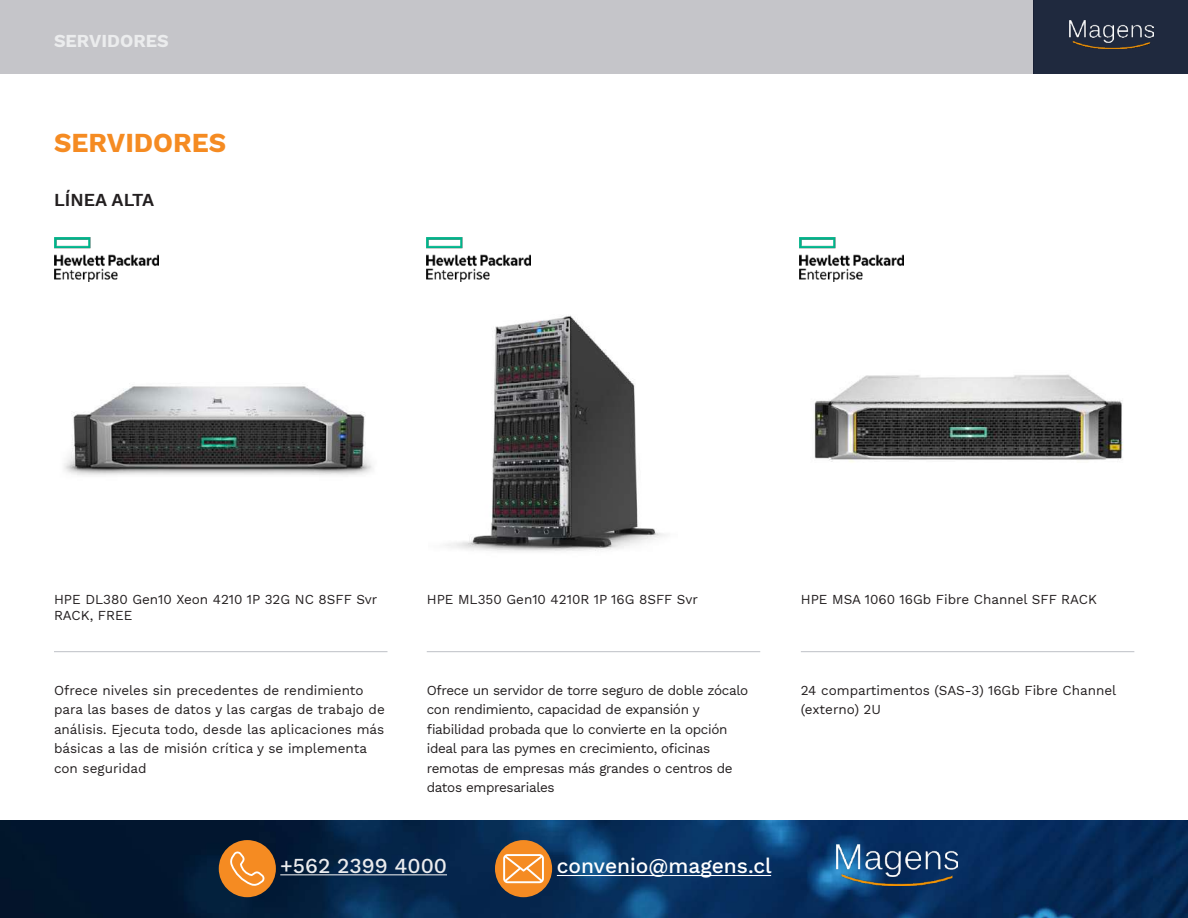
<style>
.page{position:relative;width:1188px;height:918px;background:#fff}
.page>*{position:absolute;margin:0;border:0;box-sizing:border-box;transform-origin:0 0}
.t1{font:700 27px "Work Sans";color:#f58b22}
.t2{font:500 21px "Work Sans";color:#fff}
.t3{font:500 21px "Work Sans";color:#ebecee}
.t4{font:700 18px "Work Sans";color:#ebeced}
.t5{font:600 18px "Work Sans";color:#231f20}
.t6{font:13.5px/19.5px "Work Sans";color:#231f20}
.t7{font:13.5px/19.5px "Work Sans";letter-spacing:-.025em;color:#231f20}
</style>
<div class="page">
<img style="left:0;top:821px;width:1188px;height:97px">
<div style="left:495px;top:840px;width:57px;height:57px;background:#f58b22;border-radius:50%"></div>
<svg style="left:503px;top:854px;width:41px;height:29px"></svg>
<hr style="left:557px;top:875px;width:214px;height:1px;background:#fff">
<hr style="left:280px;top:874px;width:167px;height:1px;background:#ebecee">
<div style="left:219px;top:840px;width:57px;height:57px;background:#f58b22;border-radius:50%"></div>
<svg style="left:230px;top:851px;width:35px;height:35px"></svg>
<img style="left:837px;top:844px;width:121px;height:41px">
<div style="left:1034px;top:0;width:154px;height:74px;background:#1f293e"></div>
<div style="left:0;top:0;width:1034px;height:74px;background:#c5c5c9"></div>
<img style="left:1069px;top:20px;width:84px;height:29px">
<hr style="left:54px;top:651px;width:334px;height:1px;background:#1f293e">
<hr style="left:427px;top:651px;width:333px;height:1px;background:#1f293e">
<img style="left:427px;top:238px;width:104px;height:44px">
<img style="left:800px;top:238px;width:104px;height:44px">
<img style="left:54px;top:238px;width:104px;height:44px">
<img style="left:64px;top:386px;width:309px;height:89px">
<hr style="left:801px;top:651px;width:333px;height:1px;background:#1f293e">
<img style="left:446px;top:315px;width:219px;height:237px">
<img style="left:814px;top:374px;width:309px;height:88px">
<h3 class="t4" style="left:54px;top:27px;width:116px">SERVIDORES</h3>
<h1 class="t1" style="left:54px;top:123px;width:174px">SERVIDORES</h1>
<h3 class="t5" style="left:54px;top:187px;width:102px">LÍNEA ALTA</h3>
<p class="t6" style="left:54px;top:590px;width:325px;line-height:16.2px">HPE DL380 Gen10 Xeon 4210 1P 32G NC 8SFF Svr<br>RACK, FREE</p>
<p class="t6" style="left:427px;top:589px;width:273px">HPE ML350 Gen10 4210R 1P 16G 8SFF Svr</p>
<p class="t6" style="left:54px;top:680px;width:332px">Ofrece niveles sin precedentes de rendimiento para las bases de datos y las cargas de trabajo de análisis. Ejecuta todo, desde las aplicaciones más básicas a las de misión crítica y se implementa con seguridad</p>
<p class="t7" style="left:427px;top:680px;width:323px">Ofrece un servidor de torre seguro de doble zócalo con rendimiento, capacidad de expansión y fiabilidad probada que lo convierte en la opción ideal para las pymes en crecimiento, oficinas remotas de empresas más grandes o centros de datos empresariales</p>
<h2 class="t3" style="left:280px;top:850px;width:168px">+562 2399 4000</h2>
<h2 class="t2" style="left:557px;top:850px;width:216px">convenio@magens.cl</h2>
<p class="t6" style="left:801px;top:589px;width:298px">HPE MSA 1060 16Gb Fibre Channel SFF RACK</p>
<p class="t6" style="left:801px;top:680px;width:317px">24 compartimentos (SAS-3) 16Gb Fibre Channel (externo) 2U</p>
</div>
